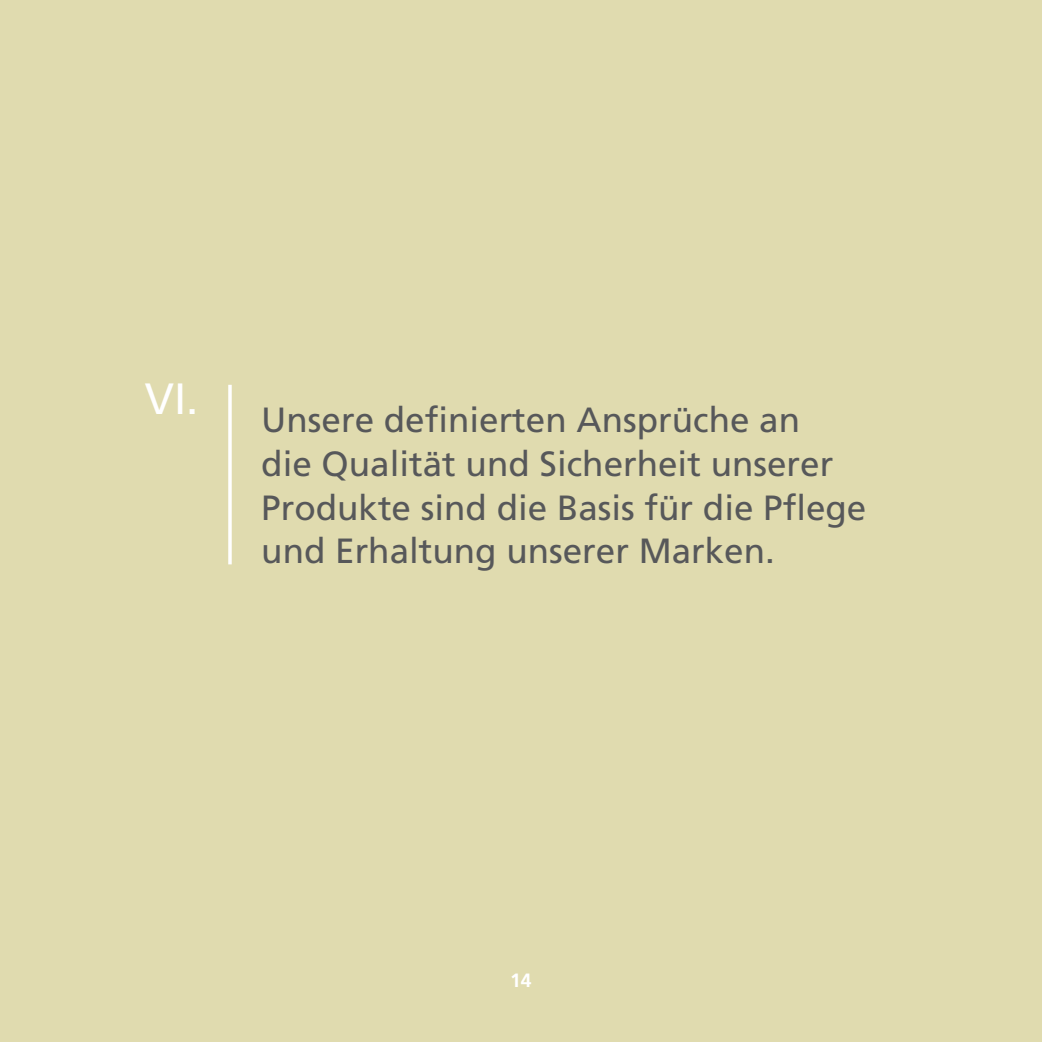
<style>
.page{position:relative;width:1042px;height:1042px;background:#e0dbaf}
.page>*{position:absolute;margin:0;border:0;box-sizing:border-box;transform-origin:0 0}
.t1{font:43.75px "Frutiger";color:#fff}
.t2{font:35px/43.8px "Frutiger";color:#57585a}
.t3{font:700 19.25px "Frutiger";color:#fff}
</style>
<div class="page">
<hr style="left:228px;top:385px;width:4px;height:179px;background:#fbfaf5">
<p class="t1" style="left:145px;top:373px;width:55px">VI.</p>
<p class="t2" style="left:261px;top:398px;width:606px">Unsere definierten Ansprüche an<br>die Qualität und Sicherheit unserer Produkte sind die Basis für die Pflege und Erhaltung unserer Marken.</p>
<p class="t3" style="left:510px;top:969px;width:23px">14</p>
</div>
